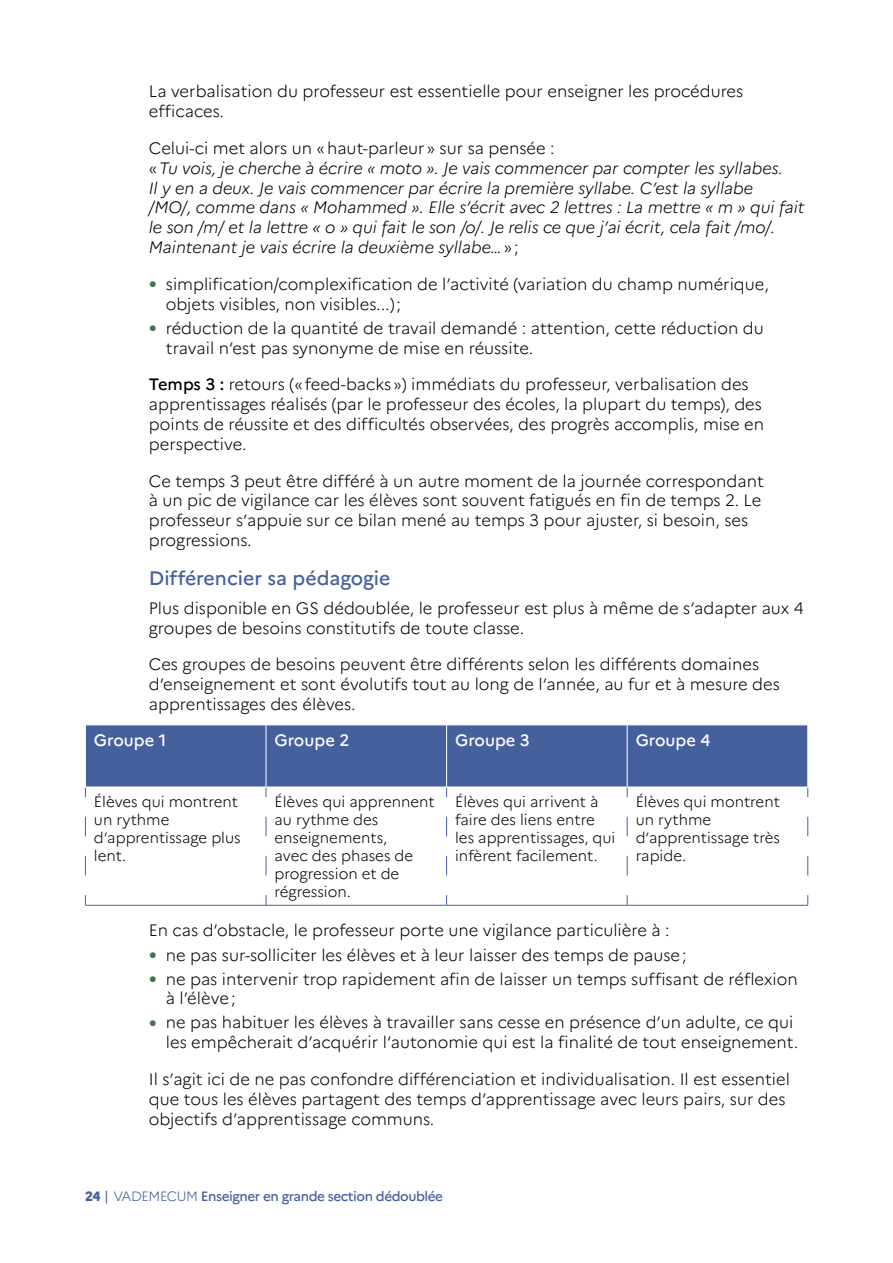
<style>
.page{position:relative;width:893px;height:1263px;background:#fff}
.page>*{position:absolute;margin:0;border:0;box-sizing:border-box;transform-origin:0 0}
.t1{font:500 19.5px "Marianne";color:#465f9d}
.t2{font:300 16.5px/19.8px "Marianne";color:#000}
.t3{font:italic 300 16.5px/19.8px "Marianne";color:#000}
.t4{font:500 16.5px "Marianne";color:#fff}
.t5{font:300 15px/18px "Marianne";color:#000}
.t6{font:500 13.5px "Marianne";letter-spacing:-.03em;color:#465f9d}
.s1{font-style:normal}
.s2{font-family:"Arial";font-weight:400;font-size:13.5px;color:#46724b}
.s3{font-weight:500}
.s4{font-weight:800}
.s5{font-weight:400}
.s6{font-weight:300}
</style>
<div class="page">
<svg style="left:266px;top:816px;width:1px;height:59px"></svg>
<svg style="left:446px;top:816px;width:1px;height:59px"></svg>
<svg style="left:627px;top:816px;width:1px;height:59px"></svg>
<svg style="left:85px;top:816px;width:1px;height:59px"></svg>
<svg style="left:807px;top:816px;width:1px;height:59px"></svg>
<svg style="left:85px;top:725px;width:723px;height:72px;background:#6075aa"></svg>
<hr style="left:85px;top:905px;width:181px;height:1px;background:#465f9d">
<hr style="left:266px;top:905px;width:181px;height:1px;background:#465f9d">
<hr style="left:447px;top:905px;width:180px;height:1px;background:#465f9d">
<hr style="left:627px;top:905px;width:181px;height:1px;background:#465f9d">
<hr style="left:85px;top:725px;width:1px;height:62px;background:#fff">
<hr style="left:807px;top:725px;width:1px;height:62px;background:#fff">
<hr style="left:85px;top:787px;width:181px;height:1px;background:#fff">
<hr style="left:266px;top:787px;width:181px;height:1px;background:#fff">
<hr style="left:447px;top:787px;width:180px;height:1px;background:#fff">
<hr style="left:627px;top:787px;width:181px;height:1px;background:#fff">
<p class="t2" style="left:149px;top:82px;width:596px">La verbalisation du professeur est essentielle pour enseigner les procédures efficaces.</p>
<p class="t3" style="left:149px;top:138px;width:657px"><span class="s1">Celui-ci met alors un «haut-parleur» sur sa pensée :<br>«</span>Tu vois, je cherche à écrire « moto ». Je vais commencer par compter les syllabes.<br>Il y en a deux. Je vais commencer par écrire la première syllabe. C’est la syllabe<br>/MO/, comme dans « Mohammed ». Elle s’écrit avec 2 lettres : La mettre « m » qui fait le son /m/ et la lettre « o » qui fait le son /o/. Je relis ce que j’ai écrit, cela fait /mo/.<br>Maintenant je vais écrire la deuxième syllabe…<span class="s1">»;</span></p>
<p class="t2" style="left:166px;top:274px;width:604px;text-indent:-17px"><span class="s2">●</span> simplification/complexification de l’activité (variation du champ numérique, objets visibles, non visibles...);</p>
<p class="t2" style="left:166px;top:318px;width:599px;text-indent:-17px"><span class="s2">●</span> réduction de la quantité de travail demandé : attention, cette réduction du travail n’est pas synonyme de mise en réussite.</p>
<p class="t2" style="left:149px;top:374px;width:617px"><span class="s3">Temps 3 :</span> retours («feed-backs») immédiats du professeur, verbalisation des apprentissages réalisés (par le professeur des écoles, la plupart du temps), des points de réussite et des difficultés observées, des progrès accomplis, mise en perspective.</p>
<p class="t2" style="left:149px;top:471px;width:616px">Ce temps 3 peut être différé à un autre moment de la journée correspondant à un pic de vigilance car les élèves sont souvent fatigués en fin de temps 2. Le professeur s’appuie sur ce bilan mené au temps 3 pour ajuster, si besoin, ses progressions.</p>
<p class="t1" style="left:149px;top:567px;width:243px">Différencier sa pédagogie</p>
<p class="t2" style="left:149px;top:598px;width:656px">Plus disponible en GS dédoublée, le professeur est plus à même de s’adapter aux 4 groupes de besoins constitutifs de toute classe.</p>
<p class="t2" style="left:149px;top:655px;width:633px">Ces groupes de besoins peuvent être différents selon les différents domaines d’enseignement et sont évolutifs tout au long de l’année, au fur et à mesure des apprentissages des élèves.</p>
<p class="t4" style="left:94px;top:730px;width:74px">Groupe 1</p>
<p class="t4" style="left:274px;top:730px;width:76px">Groupe 2</p>
<p class="t4" style="left:455px;top:730px;width:76px">Groupe 3</p>
<p class="t4" style="left:636px;top:730px;width:76px">Groupe 4</p>
<p class="t5" style="left:94px;top:792px;width:148px">Élèves qui montrent un rythme d’apprentissage plus lent.</p>
<p class="t5" style="left:274px;top:792px;width:162px">Élèves qui apprennent au rythme des enseignements,<br>avec des phases de progression et de régression.</p>
<p class="t5" style="left:455px;top:792px;width:162px">Élèves qui arrivent à faire des liens entre les apprentissages, qui infèrent facilement.</p>
<p class="t5" style="left:636px;top:792px;width:146px">Élèves qui montrent un rythme d’apprentissage très rapide.</p>
<p class="t2" style="left:149px;top:921px;width:522px">En cas d’obstacle, le professeur porte une vigilance particulière à :</p>
<p class="t2" style="left:149px;top:945px;width:539px"><span class="s2">●</span> ne pas sur-solliciter les élèves et à leur laisser des temps de pause;</p>
<p class="t2" style="left:166px;top:969px;width:633px;text-indent:-17px"><span class="s2">●</span> ne pas intervenir trop rapidement afin de laisser un temps suffisant de réflexion à l’élève;</p>
<p class="t2" style="left:166px;top:1012px;width:634px;text-indent:-17px"><span class="s2">●</span> ne pas habituer les élèves à travailler sans cesse en présence d’un adulte, ce qui les empêcherait d’acquérir l’autonomie qui est la finalité de tout enseignement.</p>
<p class="t2" style="left:149px;top:1069px;width:643px">Il s’agit ici de ne pas confondre différenciation et individualisation. Il est essentiel que tous les élèves partagent des temps d’apprentissage avec leurs pairs, sur des objectifs d’apprentissage communs.</p>
<p class="t6" style="left:85px;top:1188px;width:360px"><span class="s4">24</span> <span class="s5">|</span> <span class="s6">VADEMECUM</span> Enseigner en grande section dédoublée</p>
</div>
